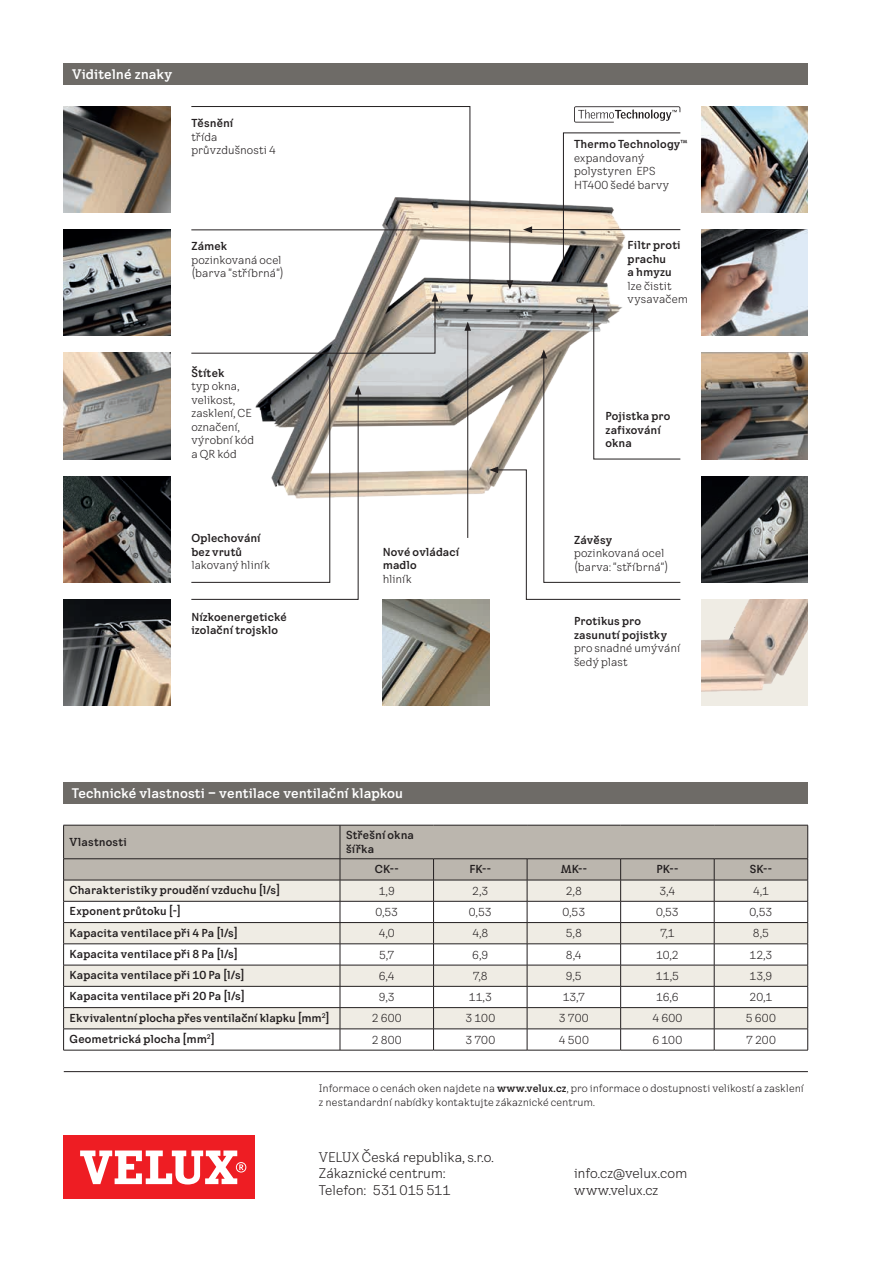
<style>
.page{position:relative;width:893px;height:1263px;background:#fff}
.page>*{position:absolute;margin:0;border:0;box-sizing:border-box;transform-origin:0 0}
.t1{font:13.5px/16.5px "VELUX Transform";letter-spacing:-.01em;color:#231f20}
.t2{font:700 13.5px "VELUX Transform";letter-spacing:-.005em;color:#fff}
.t3{font:700 11.25px/13.5px "VELUX Transform";letter-spacing:.005em;color:#231f20}
.t4{font:11.25px/13.5px "VELUX Transform";letter-spacing:.005em;color:#231f20}
.t5{font:10.5px/13.5px "VELUX Transform";letter-spacing:.005em;color:#231f20}
.s1{font-weight:700}
</style>
<div class="page">
<div style="left:64px;top:1135px;width:191px;height:64px;background:#ee1d23"></div>
<svg style="left:80px;top:1150px;width:166px;height:34px"></svg>
<hr style="left:64px;top:1071px;width:744px;height:1px;background:#231f20">
<div style="left:64px;top:64px;width:744px;height:21px;background:#6e6b67"></div>
<div style="left:63px;top:782px;width:744px;height:22px;background:#6e6b67"></div>
<svg style="left:63px;top:825px;width:745px;height:225px"></svg>
<hr style="left:63px;top:1050px;width:277px;height:1px;background:#231f20">
<hr style="left:340px;top:1050px;width:94px;height:1px;background:#231f20">
<hr style="left:434px;top:1050px;width:93px;height:1px;background:#231f20">
<hr style="left:527px;top:1050px;width:94px;height:1px;background:#231f20">
<hr style="left:621px;top:1050px;width:93px;height:1px;background:#231f20">
<hr style="left:714px;top:1050px;width:94px;height:1px;background:#231f20">
<img style="left:64px;top:106px;width:106px;height:107px">
<img style="left:64px;top:230px;width:106px;height:106px">
<img style="left:64px;top:353px;width:106px;height:106px">
<img style="left:702px;top:353px;width:106px;height:106px">
<img style="left:64px;top:476px;width:106px;height:107px">
<img style="left:702px;top:476px;width:106px;height:107px">
<img style="left:702px;top:600px;width:106px;height:106px">
<svg style="left:191px;top:106px;width:279px;height:26px"></svg>
<img style="left:702px;top:230px;width:106px;height:106px">
<img style="left:64px;top:600px;width:106px;height:106px">
<svg style="left:574px;top:106px;width:106px;height:17px"></svg>
<img style="left:702px;top:106px;width:106px;height:107px">
<svg style="left:191px;top:132px;width:490px;height:468px"></svg>
<img style="left:383px;top:600px;width:106px;height:105px">
<p class="t2" style="left:72px;top:66px;width:102px">Viditelné znaky</p>
<p class="t3" style="left:191px;top:116px;width:44px">Těsnění</p>
<p class="t4" style="left:191px;top:130px;width:86px">třída průvzdušnosti 4</p>
<p class="t3" style="left:191px;top:239px;width:37px">Zámek</p>
<p class="t4" style="left:191px;top:253px;width:94px">pozinkovaná ocel (barva "stříbrná")</p>
<p class="t3" style="left:191px;top:366px;width:35px">Štítek</p>
<p class="t4" style="left:191px;top:379px;width:64px">typ okna, velikost, zasklení, CE označení, výrobní kód a QR kód</p>
<p class="t3" style="left:191px;top:531px;width:71px">Oplechování bez vrutů</p>
<p class="t4" style="left:191px;top:558px;width:80px">lakovaný hliník</p>
<p class="t3" style="left:191px;top:610px;width:97px">Nízkoenergetické izolační trojsklo</p>
<p class="t3" style="left:383px;top:545px;width:78px">Nové ovládací madlo</p>
<p class="t4" style="left:383px;top:572px;width:31px">hliník</p>
<p class="t3" style="left:574px;top:137px;width:115px">Thermo Technology™</p>
<p class="t4" style="left:574px;top:151px;width:97px">expandovaný polystyren EPS<br>HT400 šedé barvy</p>
<p class="t3" style="left:628px;top:238px;width:55px">Filtr proti prachu<br>a hmyzu</p>
<p class="t4" style="left:628px;top:279px;width:62px">lze čistit vysavačem</p>
<p class="t3" style="left:605px;top:409px;width:66px">Pojistka pro zafixování okna</p>
<p class="t3" style="left:574px;top:533px;width:40px">Závěsy</p>
<p class="t4" style="left:574px;top:546px;width:96px">pozinkovaná ocel (barva: "stříbrná")</p>
<p class="t3" style="left:574px;top:614px;width:95px">Protikus pro zasunutí pojistky</p>
<p class="t4" style="left:574px;top:641px;width:108px">pro snadné umývání šedý plast</p>
<p class="t2" style="left:72px;top:785px;width:333px">Technické vlastnosti – ventilace ventilační klapkou</p>
<p class="t3" style="left:70px;top:835px;width:59px">Vlastnosti</p>
<p class="t3" style="left:346px;top:828px;width:70px">Střešní okna šířka</p>
<p class="t3" style="left:375px;top:862px;width:25px">CK--</p>
<p class="t3" style="left:470px;top:862px;width:23px">FK--</p>
<p class="t3" style="left:561px;top:862px;width:28px">MK--</p>
<p class="t3" style="left:656px;top:862px;width:23px">PK--</p>
<p class="t3" style="left:750px;top:862px;width:24px">SK--</p>
<p class="t3" style="left:70px;top:883px;width:212px">Charakteristiky proudění vzduchu [l/s]</p>
<p class="t4" style="left:379px;top:884px;width:18px">1,9</p>
<p class="t4" style="left:472px;top:884px;width:17px">2,3</p>
<p class="t4" style="left:566px;top:884px;width:18px">2,8</p>
<p class="t4" style="left:659px;top:884px;width:17px">3,4</p>
<p class="t4" style="left:753px;top:884px;width:17px">4,1</p>
<p class="t3" style="left:70px;top:904px;width:113px">Exponent průtoku [-]</p>
<p class="t4" style="left:375px;top:905px;width:24px">0,53</p>
<p class="t4" style="left:469px;top:905px;width:24px">0,53</p>
<p class="t4" style="left:562px;top:905px;width:24px">0,53</p>
<p class="t4" style="left:656px;top:905px;width:24px">0,53</p>
<p class="t4" style="left:750px;top:905px;width:24px">0,53</p>
<p class="t3" style="left:70px;top:926px;width:170px">Kapacita ventilace při 4 Pa [l/s]</p>
<p class="t4" style="left:379px;top:926px;width:17px">4,0</p>
<p class="t4" style="left:472px;top:926px;width:17px">4,8</p>
<p class="t4" style="left:566px;top:926px;width:17px">5,8</p>
<p class="t4" style="left:660px;top:926px;width:16px">7,1</p>
<p class="t4" style="left:753px;top:926px;width:18px">8,5</p>
<p class="t3" style="left:70px;top:947px;width:170px">Kapacita ventilace při 8 Pa [l/s]</p>
<p class="t4" style="left:379px;top:947px;width:17px">5,7</p>
<p class="t4" style="left:472px;top:947px;width:18px">6,9</p>
<p class="t4" style="left:566px;top:947px;width:17px">8,4</p>
<p class="t4" style="left:656px;top:947px;width:24px">10,2</p>
<p class="t4" style="left:749px;top:947px;width:24px">12,3</p>
<p class="t3" style="left:70px;top:968px;width:177px">Kapacita ventilace při 10 Pa [l/s]</p>
<p class="t4" style="left:379px;top:969px;width:17px">6,4</p>
<p class="t4" style="left:473px;top:969px;width:16px">7,8</p>
<p class="t4" style="left:566px;top:969px;width:17px">9,5</p>
<p class="t4" style="left:656px;top:969px;width:25px">11,5</p>
<p class="t4" style="left:750px;top:969px;width:24px">13,9</p>
<p class="t3" style="left:70px;top:989px;width:177px">Kapacita ventilace při 20 Pa [l/s]</p>
<p class="t4" style="left:379px;top:990px;width:17px">9,3</p>
<p class="t4" style="left:469px;top:990px;width:25px">11,3</p>
<p class="t4" style="left:563px;top:990px;width:24px">13,7</p>
<p class="t4" style="left:656px;top:990px;width:24px">16,6</p>
<p class="t4" style="left:750px;top:990px;width:24px">20,1</p>
<p class="t3" style="left:70px;top:1011px;width:262px">Ekvivalentní plocha přes ventilační klapku [mm<sup>2</sup>]</p>
<p class="t4" style="left:372px;top:1011px;width:32px">2 600</p>
<p class="t4" style="left:465px;top:1011px;width:31px">3 100</p>
<p class="t4" style="left:559px;top:1011px;width:31px">3 700</p>
<p class="t4" style="left:652px;top:1011px;width:32px">4 600</p>
<p class="t4" style="left:746px;top:1011px;width:32px">5 600</p>
<p class="t3" style="left:70px;top:1032px;width:147px">Geometrická plocha [mm<sup>2</sup>]</p>
<p class="t4" style="left:372px;top:1032px;width:32px">2 800</p>
<p class="t4" style="left:465px;top:1032px;width:31px">3 700</p>
<p class="t4" style="left:559px;top:1032px;width:31px">4 500</p>
<p class="t4" style="left:652px;top:1032px;width:31px">6 100</p>
<p class="t4" style="left:746px;top:1032px;width:31px">7 200</p>
<p class="t5" style="left:319px;top:1081px;width:486px">Informace o cenách oken najdete na <span class="s1">www.velux.cz</span>, pro informace o dostupnosti velikostí a zasklení z nestandardní nabídky kontaktujte zákaznické centrum.</p>
<p class="t1" style="left:319px;top:1148px;width:176px">VELUX Česká republika, s.r.o.<br>Zákaznické centrum:<br>Telefon: 531 015 511</p>
<p class="t1" style="left:574px;top:1165px;width:115px">info.cz@velux.com www.velux.cz</p>
</div>
